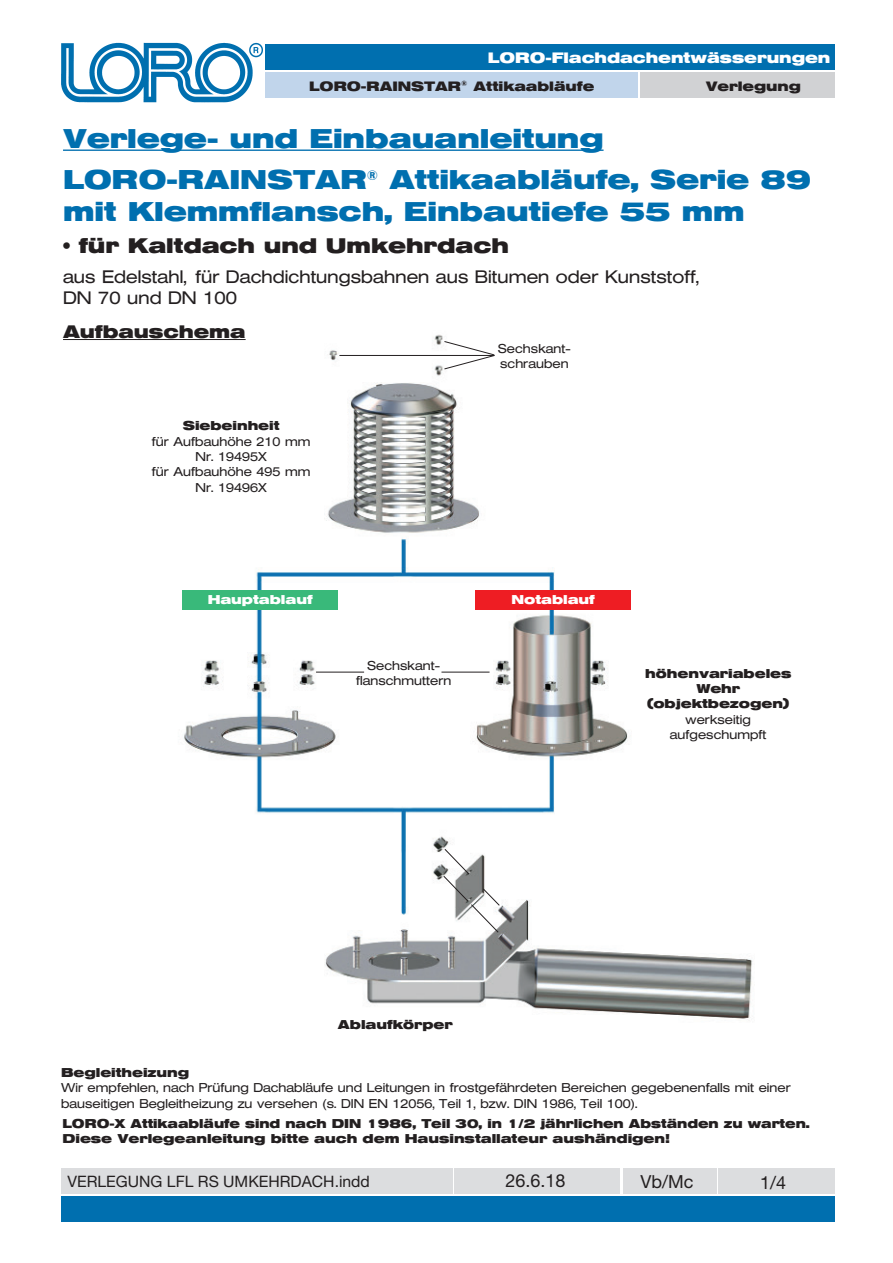
<style>
.page{position:relative;width:893px;height:1263px;background:#fff}
.page>*{position:absolute;margin:0;border:0;box-sizing:border-box;transform-origin:0 0}
.t1{font:700 27px/41.4px "Helvetica Extended BQ";color:#006faf}
.t2{font:700 21px "Helvetica Extended BQ";color:#231f20}
.t3{font:300 18px/21.6px "Helvetica Extended BQ";color:#231f20}
.t4{font:18px "Helvetica Neue LT Std";color:#231f20}
.t5{font:700 18px "Helvetica Extended BQ";color:#231f20}
.t6{font:15.75px "Helvetica Neue LT Std";color:#231f20}
.t7{font:700 15px "Helvetica Extended BQ";color:#fff}
.t8{font:700 13.5px "Helvetica Extended BQ";color:#231f20}
.t9{font:300 12.75px/15.3px "Helvetica Extended BQ";color:#231f20;text-align:center}
.t10{font:700 12.75px/15.3px "Helvetica Extended BQ";color:#231f20;scale:.96 1}
.t11{font:700 12.75px/15.3px "Helvetica Extended BQ";color:#231f20;text-align:center}
.t12{font:700 12.75px "Helvetica Extended BQ";color:#fff}
</style>
<div class="page">
<div style="left:61px;top:1196px;width:774px;height:26px;background:#006faf"></div>
<div style="left:61px;top:1168px;width:391px;height:25px;background:#dcdddf"></div>
<div style="left:454px;top:1168px;width:166px;height:25px;background:#dcdddf"></div>
<div style="left:623px;top:1168px;width:93px;height:25px;background:#dcdddf"></div>
<div style="left:719px;top:1168px;width:116px;height:25px;background:#dcdddf"></div>
<img style="left:61px;top:42px;width:202px;height:61px">
<div style="left:266px;top:45px;width:569px;height:25px;background:#006faf"></div>
<div style="left:641px;top:72px;width:194px;height:26px;background:#d1d2d4"></div>
<div style="left:266px;top:72px;width:372px;height:26px;background:#c1d5eb"></div>
<img style="left:182px;top:334px;width:571px;height:685px">
<div style="left:475px;top:590px;width:156px;height:20px;background:#ee1d23"></div>
<div style="left:183px;top:590px;width:155px;height:20px;background:#39b97a"></div>
<hr style="left:339px;top:355px;width:156px;height:1px;background:#231f20">
<hr style="left:63px;top:150px;width:541px;height:1px;background:#006faf">
<hr style="left:63px;top:339px;width:183px;height:1px;background:#231f20">
<svg style="left:444px;top:341px;width:51px;height:28px"></svg>
<hr style="left:316px;top:672px;width:48px;height:1px;background:#231f20">
<hr style="left:441px;top:672px;width:49px;height:1px;background:#231f20">
<svg style="left:443px;top:849px;width:57px;height:84px"></svg>
<p class="t7" style="left:488px;top:49px;width:344px">LORO-Flachdachentwässerungen</p>
<p class="t8" style="left:309px;top:78px;width:287px">LORO-RAINSTAR<sup>®</sup> Attikaabläufe</p>
<p class="t8" style="left:706px;top:78px;width:97px">Verlegung</p>
<h1 class="t1" style="left:63px;top:118px;width:750px">Verlege- und Einbauanleitung<br>LORO-RAINSTAR<sup>®</sup> Attikaabläufe, Serie 89</h1>
<h1 class="t1" style="left:63px;top:192px;width:683px">mit Klemmflansch, Einbautiefe 55 mm</h1>
<h2 class="t2" style="left:63px;top:233px;width:447px">• für Kaltdach und Umkehrdach</h2>
<h3 class="t3" style="left:63px;top:266px;width:638px">aus Edelstahl, für Dachdichtungsbahnen aus Bitumen oder Kunststoff,<br>DN 70 und DN 100</h3>
<h3 class="t5" style="left:63px;top:321px;width:184px">Aufbauschema</h3>
<p class="t11" style="left:183px;top:418px;width:98px">Siebeinheit</p>
<p class="t9" style="left:152px;top:434px;width:160px">für Aufbauhöhe 210 mm<br>Nr. 19495X<br>für Aufbauhöhe 495 mm<br>Nr. 19496X</p>
<p class="t9" style="left:498px;top:341px;width:74px;text-align:left">Sechskant&shy;schrauben</p>
<p class="t12" style="left:208px;top:593px;width:106px">Hauptablauf</p>
<p class="t12" style="left:511px;top:593px;width:85px">Notablauf</p>
<p class="t9" style="left:356px;top:658px;width:97px">Sechskant&shy;flanschmuttern</p>
<p class="t11" style="left:645px;top:666px;width:148px">höhenvariabeles<br>Wehr (objektbezogen)</p>
<p class="t9" style="left:670px;top:712px;width:98px">werkseitig aufgeschumpft</p>
<p class="t11" style="left:338px;top:1017px;width:116px">Ablaufkörper</p>
<p class="t11" style="left:61px;top:1065px;width:130px">Begleitheizung</p>
<p class="t9" style="left:61px;top:1080px;width:731px;text-align:left">Wir empfehlen, nach Prüfung Dachabläufe und Leitungen in frostgefährdeten Bereichen gegebenenfalls mit einer bauseitigen Begleitheizung zu versehen (s. DIN EN 12056, Teil 1, bzw. DIN 1986, Teil 100).</p>
<p class="t10" style="left:63px;top:1116px;width:780px">LORO-X Attikaabläufe sind nach DIN 1986, Teil 30, in 1/2 jährlichen Abständen zu warten.<br>Diese Verlegeanleitung bitte auch dem Hausinstallateur aushändigen!</p>
<p class="t6" style="left:67px;top:1172px;width:304px">VERLEGUNG LFL RS UMKEHRDACH.indd</p>
<h3 class="t4" style="left:505px;top:1170px;width:62px">26.6.18</h3>
<h3 class="t4" style="left:640px;top:1170px;width:55px">Vb/Mc</h3>
<h3 class="t4" style="left:760px;top:1172px;width:28px">1/4</h3>
</div>
